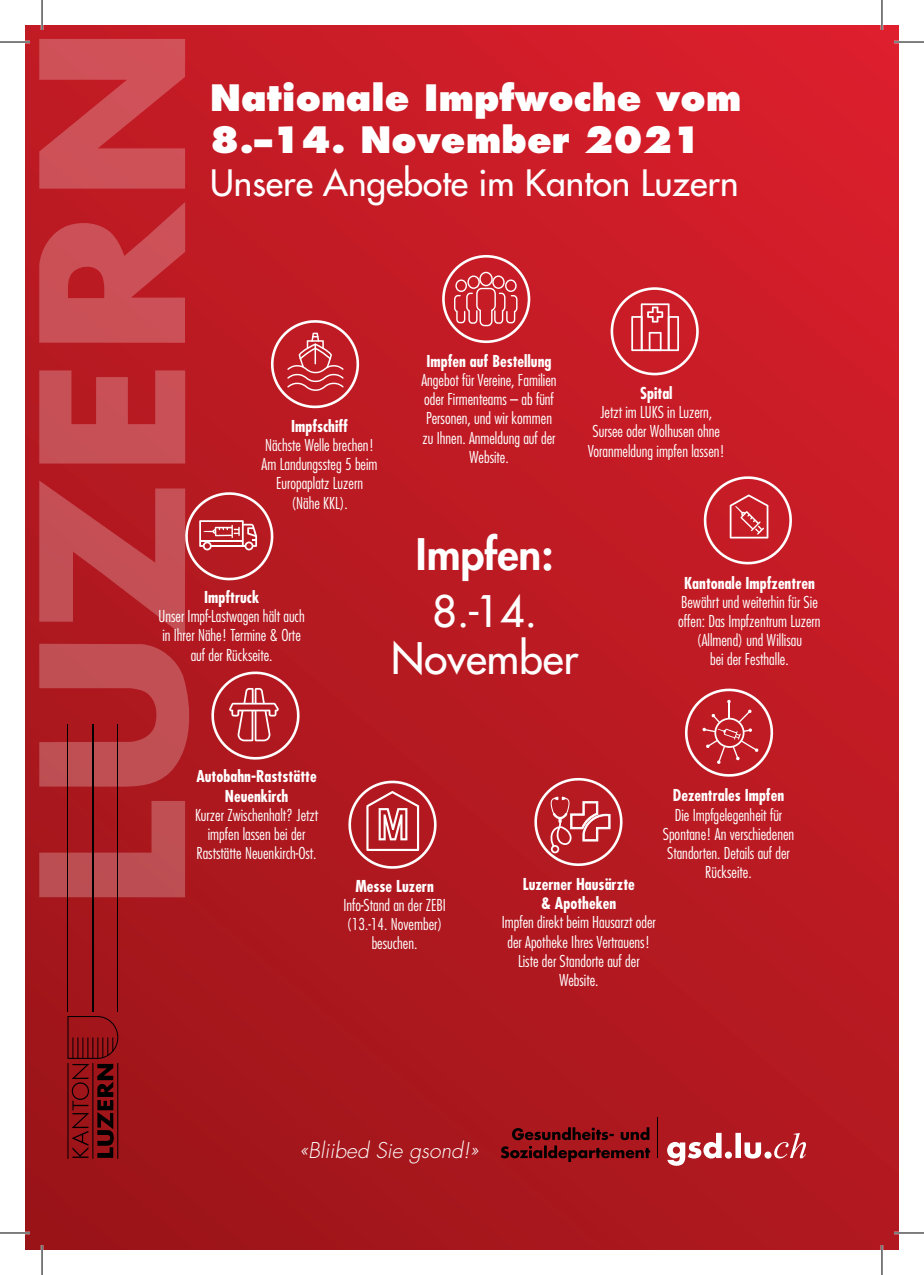
<style>
.page{position:relative;width:924px;height:1275px;background:#fff}
.page>*{position:absolute;margin:0;border:0;box-sizing:border-box;transform-origin:0 0}
.t1{font:42.2px/48px "Futura";color:#fff;text-align:center}
.t2{font:800 42.2px "Futura";color:#fff}
.t3{font:800 35.4px/42.4px "Futura";color:#fff}
.t4{font:35.4px "Futura";color:#fff}
.t5{font:italic 300 21.2px "Futura";color:#fff}
.t6{font:300 condensed 16px/19.2px "Futura";color:#fff;text-align:center}
.t7{font:700 condensed 16px/19.2px "Futura";color:#fff;text-align:center}
</style>
<div class="page">
<div style="left:25px;top:25px;width:873px;height:1225px;background:linear-gradient(to bottom,#d21e2a,#a4161c)"></div>
<svg style="left:39px;top:39px;width:146px;height:150px"></svg>
<svg style="left:39px;top:644px;width:152px;height:143px"></svg>
<svg style="left:39px;top:370px;width:146px;height:93px"></svg>
<svg style="left:39px;top:801px;width:146px;height:96px"></svg>
<svg style="left:39px;top:202px;width:146px;height:141px"></svg>
<hr style="left:657px;top:1117px;width:1px;height:41px;background:#000">
<svg style="left:500px;top:1127px;width:150px;height:35px"></svg>
<svg style="left:666px;top:1132px;width:139px;height:33px"></svg>
<div style="left:442px;top:255px;width:88px;height:88px;border:3px solid #fff;border-radius:50%"></div>
<div style="left:610px;top:287px;width:88px;height:88px;border:3px solid #fff;border-radius:50%"></div>
<svg style="left:631px;top:303px;width:47px;height:48px"></svg>
<svg style="left:699px;top:472px;width:94px;height:97px"></svg>
<svg style="left:680px;top:684px;width:94px;height:97px"></svg>
<svg style="left:529px;top:773px;width:94px;height:97px"></svg>
<svg style="left:344px;top:776px;width:94px;height:97px"></svg>
<svg style="left:207px;top:667px;width:94px;height:97px"></svg>
<svg style="left:266px;top:316px;width:94px;height:96px"></svg>
<svg style="left:39px;top:480px;width:236px;height:157px"></svg>
<hr style="left:67px;top:1063px;width:1px;height:95px;background:#000">
<hr style="left:92px;top:1063px;width:1px;height:95px;background:#000">
<hr style="left:92px;top:724px;width:1px;height:288px;background:#000">
<hr style="left:117px;top:1063px;width:1px;height:95px;background:#000">
<hr style="left:117px;top:724px;width:1px;height:288px;background:#000">
<svg style="left:67px;top:1016px;width:51px;height:141px"></svg>
<hr style="left:67px;top:724px;width:1px;height:288px;background:#000">
<div style="left:479px;top:272px;width:13px;height:14px;border:1px solid #fff;border-radius:50%"></div>
<div style="left:492px;top:275px;width:12px;height:14px;border:1px solid #fff;border-radius:50%"></div>
<div style="left:505px;top:279px;width:11px;height:13px;border:1px solid #fff;border-radius:50%"></div>
<div style="left:467px;top:275px;width:12px;height:14px;border:1px solid #fff;border-radius:50%"></div>
<div style="left:455px;top:279px;width:12px;height:13px;border:1px solid #fff;border-radius:50%"></div>
<svg style="left:453px;top:287px;width:65px;height:40px"></svg>
<hr style="left:0;top:41px;width:30px;height:2px;background:#fff">
<hr style="left:893px;top:41px;width:30px;height:2px;background:#fff">
<hr style="left:0;top:1231px;width:30px;height:3px;background:#fff">
<hr style="left:893px;top:1231px;width:30px;height:3px;background:#fff">
<hr style="left:41px;top:0;width:2px;height:30px;background:#fff">
<hr style="left:41px;top:1245px;width:2px;height:30px;background:#fff">
<hr style="left:880px;top:0;width:2px;height:30px;background:#fff">
<hr style="left:880px;top:1245px;width:2px;height:30px;background:#fff">
<hr style="left:0;top:42px;width:30px;height:1px;background:#000">
<hr style="left:893px;top:42px;width:30px;height:1px;background:#000">
<hr style="left:0;top:1232px;width:30px;height:1px;background:#000">
<hr style="left:893px;top:1232px;width:30px;height:1px;background:#000">
<hr style="left:42px;top:0;width:1px;height:30px;background:#000">
<hr style="left:42px;top:1245px;width:1px;height:30px;background:#000">
<hr style="left:881px;top:0;width:1px;height:30px;background:#000">
<hr style="left:881px;top:1245px;width:1px;height:30px;background:#000">
<h2 class="t3" style="left:210px;top:76px;width:532px">Nationale Impfwoche vom<br>8.–14. November 2021</h2>
<h2 class="t4" style="left:210px;top:160px;width:529px">Unsere Angebote im Kanton Luzern</h2>
<p class="t7" style="left:291px;top:416px;width:58px">Impfschiff</p>
<p class="t6" style="left:261px;top:435px;width:117px">Nächste Welle brechen!<br>Am Landungssteg 5 beim<br>Europaplatz Luzern (Nähe KKL).</p>
<p class="t7" style="left:204px;top:587px;width:56px">Impftruck</p>
<p class="t6" style="left:158px;top:606px;width:148px">Unser Impf-Lastwagen hält auch in Ihrer Nähe! Termine &amp; Orte auf der Rückseite.</p>
<p class="t7" style="left:426px;top:351px;width:126px">Impfen auf Bestellung</p>
<p class="t6" style="left:421px;top:370px;width:137px">Angebot für Vereine, Familien oder Firmenteams – ab fünf<br>Personen, und wir kommen zu Ihnen. Anmeldung auf der<br>Website.</p>
<p class="t7" style="left:639px;top:383px;width:34px">Spital</p>
<p class="t6" style="left:587px;top:402px;width:139px">Jetzt im LUKS in Luzern,<br>Sursee oder Wolhusen ohne<br>Voranmeldung impfen lassen!</p>
<h1 class="t2" style="left:416px;top:528px;width:139px">Impfen:</h1>
<h1 class="t1" style="left:391px;top:587px;width:188px">8.-14.<br>November</h1>
<p class="t7" style="left:683px;top:573px;width:132px">Kantonale Impfzentren</p>
<p class="t6" style="left:678px;top:592px;width:144px">Bewährt und weiterhin für Sie offen: Das Impfzentrum Luzern (Allmend) und Willisau<br>bei der Festhalle.</p>
<p class="t7" style="left:196px;top:767px;width:122px">Autobahn-Raststätte<br>Neuenkirch</p>
<p class="t6" style="left:195px;top:805px;width:125px">Kurzer Zwischenhalt? Jetzt impfen lassen bei der<br>Raststätte Neuenkirch-Ost.</p>
<p class="t7" style="left:355px;top:876px;width:80px">Messe Luzern</p>
<p class="t6" style="left:343px;top:895px;width:104px">Info-Stand an der ZEBI (13.-14. November) besuchen.</p>
<p class="t7" style="left:672px;top:786px;width:113px">Dezentrales Impfen</p>
<p class="t6" style="left:662px;top:805px;width:133px">Die Impfgelegenheit für<br>Spontane! An verschiedenen<br>Standorten. Details auf der<br>Rückseite.</p>
<p class="t7" style="left:522px;top:874px;width:114px">Luzerner Hausärzte &amp; Apotheken</p>
<p class="t6" style="left:501px;top:912px;width:155px">Impfen direkt beim Hausarzt oder der Apotheke Ihres Vertrauens!<br>Liste der Standorte auf der<br>Website.</p>
<h3 class="t5" style="left:300px;top:1137px;width:180px">«Bliibed Sie gsond!»</h3>
</div>
